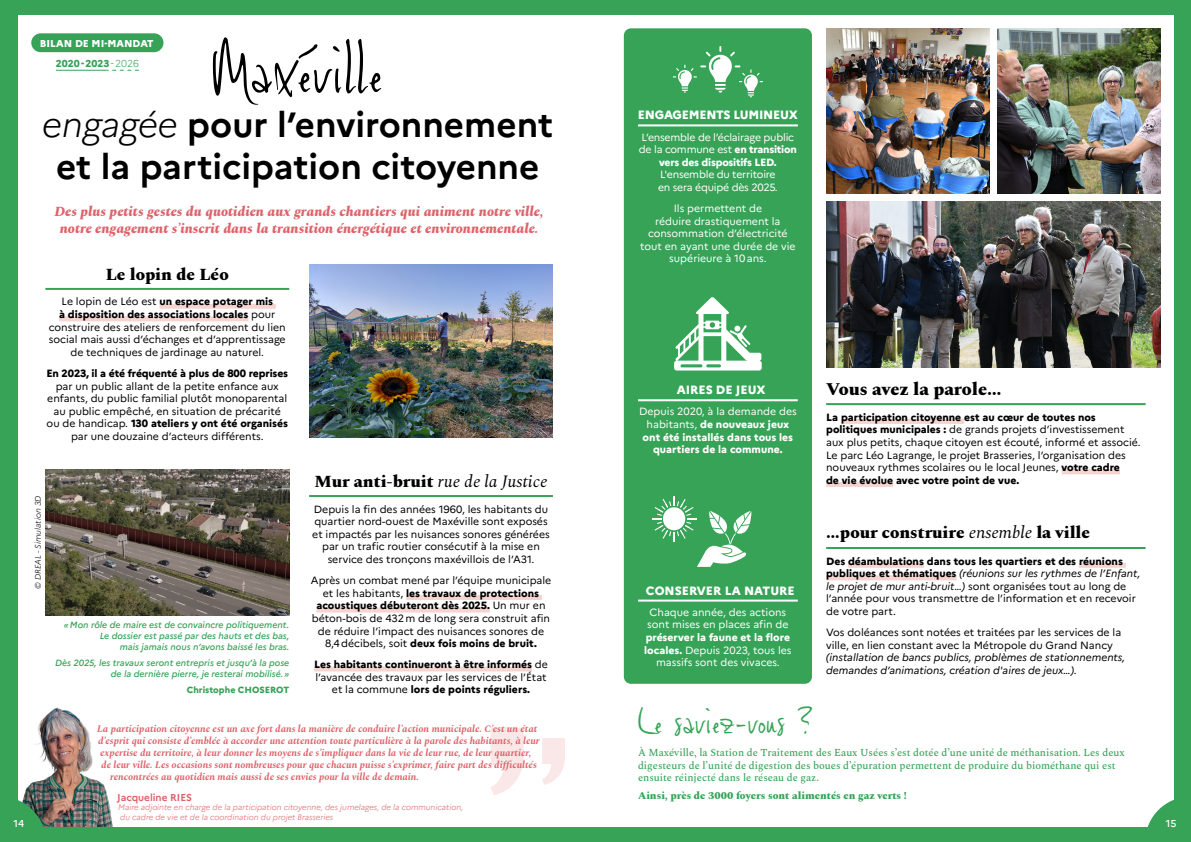
<style>
.page{position:relative;width:1191px;height:842px;background:#36a357}
.page>*{position:absolute;margin:0;border:0;box-sizing:border-box;transform-origin:0 0}
.t1{font:70px "Viktorie";letter-spacing:-.005em;color:#000}
.t2{font:38.3px "Viktorie";color:#36a357}
.t3{font:700 35px/42px "Marianne";color:#000;text-align:center}
.t4{font:800 18px "Spectral";color:#000}
.t5{font:800 17px "Spectral";color:#000}
.t6{font:italic 17px "Spectral";color:#000}
.t7{font:italic 800 14px/16.8px "Spectral";color:#de6269;text-align:center}
.t8{font:800 12px "Marianne";letter-spacing:-.01em;color:#fff}
.t9{font:10.5px/12.6px "Marianne";color:#000;text-align:center}
.t10{font:10.5px/12.6px "Marianne";color:#fff;text-align:center}
.t11{font:500 10.5px/12.6px "Spectral";color:#36a357}
.t12{font:800 10.5px/12.6px "Marianne";color:#000;text-align:center}
.t13{font:10.5px/12.6px "Marianne";letter-spacing:-.02em;color:#fff;text-align:center}
.t14{font:italic 10.5px/12.6px "Marianne";color:#000}
.t15{font:800 10.5px/12.6px "Marianne";color:#fff;text-align:center}
.t16{font:800 10.5px "Spectral";color:#36a357}
.t17{font:italic 700 10px "Spectral";color:#de6269}
.t18{font:800 10px/20.1px "Marianne";color:#fff;text-align:center}
.t19{font:700 10px "Marianne";color:#de6269}
.t20{font:500 10px "Marianne";color:#fff}
.t21{font:italic 500 9px/10.8px "Marianne";color:#36a357;text-align:right}
.t22{font:800 9px "Marianne";color:#36a357}
.t23{font:italic 300 8px/9.6px "Marianne";color:#de6269}
.t24{font:italic 300 8px "Marianne";color:#000}
.s1{color:#36a357}
.s2{font-weight:300;color:#36a357}
.s3{font-weight:300;font-style:italic}
.s4{font-weight:800}
.s5{font-weight:400}
.s6{font-weight:400;font-style:italic}
.s7{font-style:italic}
.s8{font-weight:800;font-style:normal}
</style>
<div class="page">
<div style="left:18px;top:15px;width:1155px;height:812px;background:#fff"></div>
<img style="left:24px;top:707px;width:89px;height:120px">
<svg style="left:18px;top:796px;width:28px;height:31px"></svg>
<svg style="left:1147px;top:796px;width:27px;height:31px"></svg>
<div style="left:31px;top:33px;width:132px;height:19px;background:#36a357;border-radius:9px"></div>
<hr style="left:56px;top:70px;width:52px;height:1px;background:#36a357">
<svg style="left:113px;top:70px;width:26px;height:1px"></svg>
<div style="left:406px;top:595px;width:136px;height:5px;background:#f6d5d1"></div>
<div style="left:316px;top:608px;width:174px;height:5px;background:#f6d5d1"></div>
<div style="left:314px;top:666px;width:218px;height:5px;background:#f6d5d1"></div>
<hr style="left:309px;top:495px;width:244px;height:2px;background:#36a357">
<div style="left:159px;top:304px;width:117px;height:5px;background:#f6d5d1"></div>
<div style="left:59px;top:316px;width:189px;height:5px;background:#f6d5d1"></div>
<hr style="left:45px;top:288px;width:244px;height:2px;background:#36a357">
<div style="left:624px;top:28px;width:188px;height:656px;background:#36a357;border-radius:7px"></div>
<img style="left:826px;top:28px;width:163px;height:166px">
<img style="left:826px;top:202px;width:334px;height:165px">
<img style="left:997px;top:28px;width:163px;height:166px">
<div style="left:841px;top:419px;width:123px;height:5px;background:#f6d5d1"></div>
<div style="left:1061px;top:469px;width:59px;height:5px;background:#f6d5d1"></div>
<div style="left:826px;top:482px;width:67px;height:5px;background:#f6d5d1"></div>
<hr style="left:826px;top:403px;width:319px;height:2px;background:#36a357">
<div style="left:848px;top:563px;width:76px;height:5px;background:#f6d5d1"></div>
<div style="left:1079px;top:563px;width:46px;height:5px;background:#f6d5d1"></div>
<div style="left:826px;top:575px;width:130px;height:5px;background:#f6d5d1"></div>
<hr style="left:826px;top:547px;width:319px;height:2px;background:#36a357">
<svg style="left:542px;top:738px;width:23px;height:47px"></svg>
<svg style="left:491px;top:728px;width:32px;height:67px"></svg>
<img style="left:309px;top:264px;width:244px;height:174px">
<img style="left:45px;top:469px;width:244px;height:146px">
<hr style="left:638px;top:600px;width:159px;height:2px;background:#fff">
<svg style="left:652px;top:496px;width:99px;height:71px"></svg>
<hr style="left:638px;top:124px;width:160px;height:2px;background:#fff">
<svg style="left:673px;top:46px;width:90px;height:51px"></svg>
<hr style="left:638px;top:399px;width:159px;height:2px;background:#fff">
<svg style="left:674px;top:297px;width:87px;height:73px"></svg>
<p class="t18" style="left:40px;top:32px;width:115px">BILAN DE MI-MANDAT<br><span class="s1">2020 - 2023</span><span class="s2">- 2026</span></p>
<h1 class="t1" style="left:212px;top:23px;width:174px">Maxéville</h1>
<h3 class="t3" style="left:42px;top:101px;width:512px"><span class="s3">engagée</span> pour l’environnement et la participation citoyenne</h3>
<h3 class="t7" style="left:55px;top:202px;width:490px">Des plus petits gestes du quotidien aux grands chantiers qui animent notre ville, notre engagement s’inscrit dans la transition énergétique et environnementale.</h3>
<p class="t8" style="left:638px;top:106px;width:161px">ENGAGEMENTS LUMINEUX</p>
<p class="t13" style="left:639px;top:130px;width:159px">L’ensemble de l’éclairage public de la commune est <span class="s4">en transition vers des dispositifs LED.</span></p>
<p class="t13" style="left:658px;top:167px;width:121px;text-align:left">L'ensemble du territoire en sera équipé dès 2025.</p>
<p class="t10" style="left:640px;top:201px;width:157px">Ils permettent de<br>réduire drastiquement la consommation d’électricité tout en ayant une durée de vie supérieure à 10 ans.</p>
<h3 class="t5" style="left:106px;top:262px;width:125px">Le lopin de Léo</h3>
<p class="t9" style="left:49px;top:295px;width:238px">Le lopin de Léo est <span class="s4">un espace potager mis<br>à disposition des associations locales</span> pour construire des ateliers de renforcement du lien social mais aussi d’échanges et d’apprentissage de techniques de jardinage au naturel.</p>
<p class="t12" style="left:46px;top:366px;width:243px">En 2023, il a été fréquenté à plus de 800 reprises</p>
<p class="t9" style="left:47px;top:379px;width:243px">par un public allant de la petite enfance aux enfants, du public familial plutôt monoparental au public empêché, en situation de précarité ou de handicap. <span class="s4">130 ateliers y ont été organisés </span>par une douzaine d’acteurs différents.</p>
<h3 class="t4" style="left:826px;top:376px;width:177px">Vous avez la parole…</h3>
<p class="t8" style="left:676px;top:381px;width:90px">AIRES DE JEUX</p>
<p class="t15" style="left:639px;top:404px;width:159px"><span class="s5">Depuis 2020, à la demande des habitants,</span> de nouveaux jeux ont été installés dans tous les quartiers de la commune.</p>
<p class="t9" style="left:826px;top:410px;width:316px;text-align:left"><span class="s4">La participation citoyenne est au cœur de toutes nos politiques municipales :</span> de grands projets d’investissement aux plus petits, chaque citoyen est écouté, informé et associé.<br>Le parc Léo Lagrange, le projet Brasseries, l’organisation des nouveaux rythmes scolaires ou le local Jeunes, <span class="s4">votre cadre<br>de vie évolue avec votre point de vue.</span></p>
<h3 class="t5" style="left:826px;top:520px;width:265px">…pour construire <span class="s6">ensemble</span> la ville</h3>
<p class="t9" style="left:826px;top:554px;width:316px;text-align:left"><span class="s4">Des déambulations dans tous les quartiers et des réunions publiques et thématiques</span> <span class="s7">(réunions sur les rythmes de l’Enfant, le projet de mur anti-bruit…)</span> sont organisées tout au long de l’année pour vous transmettre de l’information et en recevoir de votre part.</p>
<p class="t9" style="left:826px;top:625px;width:297px;text-align:left">Vos doléances sont notées et traitées par les services de la ville, en lien constant avec la Métropole du Grand Nancy</p>
<p class="t14" style="left:826px;top:650px;width:300px">(installation de bancs publics, problèmes de stationnements, demandes d’animations, création d'aires de jeux…).</p>
<h3 class="t6" style="left:314px;top:469px;width:235px"><span class="s8">Mur anti-bruit</span> rue de la Justice</h3>
<p class="t9" style="left:312px;top:502px;width:239px">Depuis la fin des années 1960, les habitants du quartier nord-ouest de Maxéville sont exposés et impactés par les nuisances sonores générées par un trafic routier consécutif à la mise en service des tronçons maxévillois de l’A31.</p>
<p class="t9" style="left:311px;top:573px;width:242px">Après un combat mené par l’équipe municipale et les habitants, <span class="s4">les travaux de protections acoustiques débuteront dès 2025.</span> Un mur en béton-bois de 432 m de long sera construit afin de réduire l’impact des nuisances sonores de 8,4 décibels, soit <span class="s4">deux fois moins de bruit.</span></p>
<p class="t12" style="left:314px;top:657px;width:235px">Les habitants continueront à être informés <span class="s5">de l’avancée des travaux par les services de l’État et la commune</span> lors de points réguliers.</p>
<p class="t24" style="left:32px;top:589px;width:95px;rotate:-90deg">© DREAL - Simulation 3D</p>
<p class="t8" style="left:646px;top:581px;width:150px">CONSERVER LA NATURE</p>
<p class="t10" style="left:647px;top:605px;width:143px;text-align:left">Chaque année, des actions sont mises en places afin de</p>
<p class="t10" style="left:644px;top:630px;width:149px"><span class="s4">préserver la faune et la flore locales.</span> Depuis 2023, tous les massifs sont des vivaces.</p>
<p class="t21" style="left:64px;top:619px;width:227px">« Mon rôle de maire est de convaincre politiquement.<br>Le dossier est passé par des hauts et des bas,<br>mais jamais nous n’avons baissé les bras.</p>
<p class="t21" style="left:55px;top:657px;width:236px">Dès 2025, les travaux seront entrepris et jusqu’à la pose de la dernière pierre, je resterai mobilisé. »</p>
<p class="t22" style="left:187px;top:683px;width:104px">Christophe CHOSEROT</p>
<h2 class="t2" style="left:638px;top:695px;width:177px">Le saviez-vous ?</h2>
<p class="t11" style="left:638px;top:745px;width:488px">À Maxéville, la Station de Traitement des Eaux Usées s’est dotée d’une unité de méthanisation. Les deux digesteurs de l’unité de digestion des boues d’épuration permettent de produire du biométhane qui est ensuite réinjecté dans le réseau de gaz.</p>
<p class="t16" style="left:638px;top:788px;width:270px">Ainsi, près de 3000 foyers sont alimentés en gaz verts !</p>
<p class="t17" style="left:97px;top:721px;width:441px">La participation citoyenne est un axe fort dans la manière de conduire l’action municipale. C’est un état</p>
<p class="t17" style="left:98px;top:733px;width:443px">d’esprit qui consiste d’emblée à accorder une attention toute particulière à la parole des habitants, à leur</p>
<p class="t17" style="left:100px;top:745px;width:432px">expertise du territoire, à leur donner les moyens de s’impliquer dans la vie de leur rue, de leur quartier,</p>
<p class="t17" style="left:101px;top:757px;width:437px">de leur ville. Les occasions sont nombreuses pour que chacun puisse s’exprimer, faire part des difficultés</p>
<p class="t17" style="left:110px;top:769px;width:310px">rencontrées au quotidien mais aussi de ses envies pour la ville de demain.</p>
<p class="t19" style="left:117px;top:789px;width:76px">Jacqueline RIES</p>
<p class="t23" style="left:118px;top:802px;width:347px">Maire adjointe en charge de la participation citoyenne, des jumelages, de la communication, du cadre de vie et de la coordination du projet Brasseries</p>
<p class="t20" style="left:14px;top:816px;width:12px">14</p>
<p class="t20" style="left:1165px;top:816px;width:12px">15</p>
</div>
